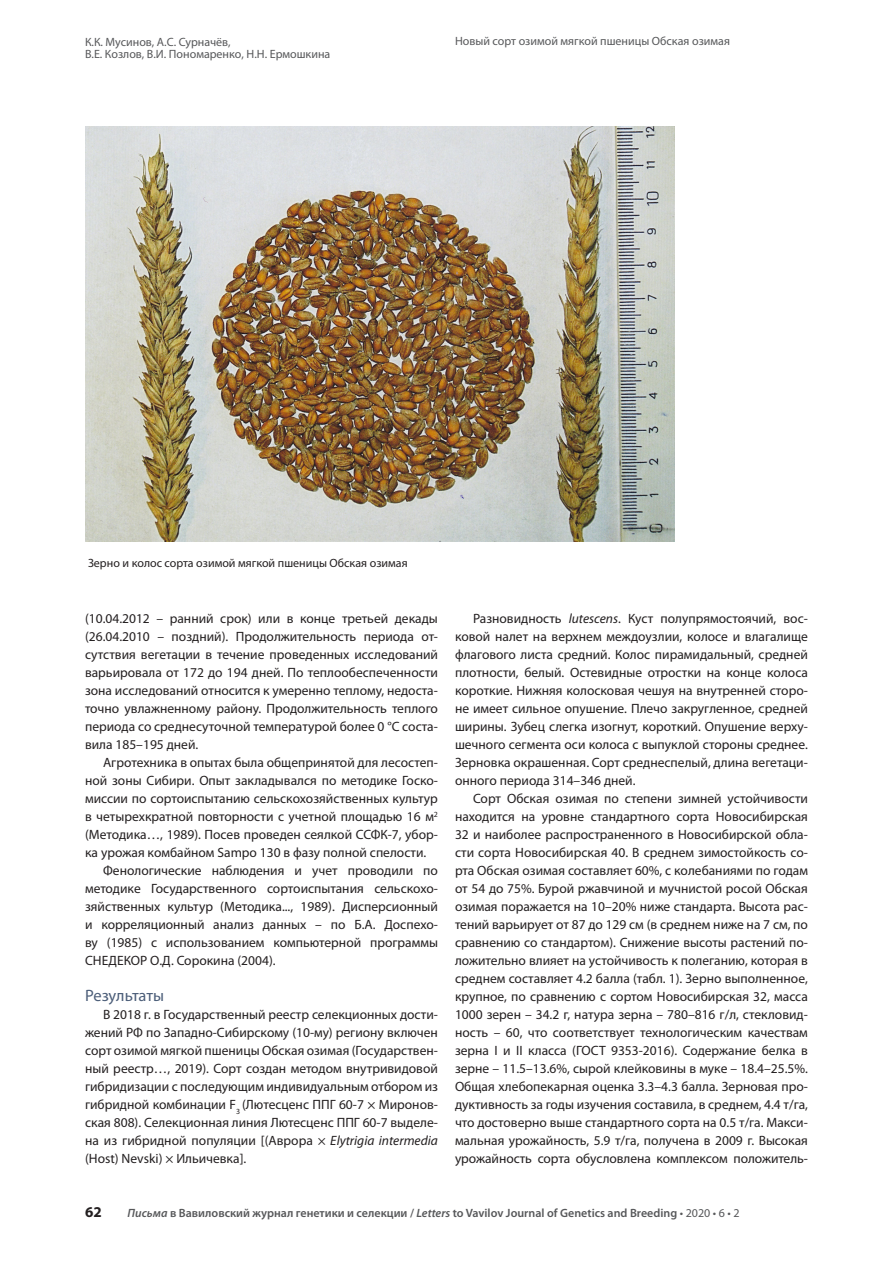
<style>
.page{position:relative;width:893px;height:1263px;background:#fff}
.page>*{position:absolute;margin:0;border:0;box-sizing:border-box;transform-origin:0 0}
._005_Pisma-VJ_Подзаг{font:16.5px "Myriad Pro";letter-spacing:-.005em;color:#4c5e79}
.t1{font:700 15px "Myriad Pro";color:#231f20}
._004_Pisma-VJ_Осново{font:13.5px/18px "Myriad Pro";color:#231f20;text-align:justify}
._009_Pisma-VJ__верхн{font:12px "Myriad Pro";color:#57585a}
.t2{font:600 12px "Myriad Pro";color:#57585a}
._007_Pisma-VJ_Подрис{font:12px "Myriad Pro";color:#231f20}
.s1{font-style:italic}
.s2{font-weight:400}
</style>
<div class="page">
<img style="left:85px;top:126px;width:589px;height:415px">
<p class="_009_Pisma-VJ__верхн" style="left:85px;top:34px;width:147px">К.К. Мусинов, А.С. Сурначёв,</p>
<p class="_009_Pisma-VJ__верхн" style="left:455px;top:34px;width:277px">Новый сорт озимой мягкой пшеницы Обская озимая</p>
<p class="_009_Pisma-VJ__верхн" style="left:85px;top:46px;width:247px">В.Е. Козлов, В.И. Пономаренко, Н.Н. Ермошкина</p>
<p class="_007_Pisma-VJ_Подрис" style="left:88px;top:556px;width:321px">Зерно и колос сорта озимой мягкой пшеницы Обская озимая</p>
<p class="_004_Pisma-VJ_Осново" style="left:85px;top:609px;width:354px">(10.04.2012 – ранний срок) или в конце третьей декады (26.04.2010 – поздний). Продолжительность периода от&shy;сутствия вегетации в течение проведенных исследований варьировала от 172 до 194 дней. По теплообеспеченности зона исследований относится к умеренно теплому, недоста&shy;точно увлажненному району. Продолжительность теплого периода со среднесуточной температурой более 0 °С соста&shy;вила 185–195 дней.</p>
<p class="_004_Pisma-VJ_Осново" style="left:85px;top:753px;width:354px;text-indent:18px">Агротехника в опытах была общепринятой для лесостеп&shy;ной зоны Сибири. Опыт закладывался по методике Госко&shy;миссии по сортоиспытанию сельскохозяйственных культур в четырехкратной повторности с учетной площадью 16 м<sup>2 </sup>(Методика…, 1989). Посев проведен сеялкой ССФК-7, убор&shy;ка урожая комбайном Sampo 130 в фазу полной спелости.</p>
<p class="_004_Pisma-VJ_Осново" style="left:85px;top:861px;width:354px;text-indent:18px">Фенологические наблюдения и учет проводили по методике Государственного сортоиспытания сельскохо&shy;зяйственных культур (Методика..., 1989). Дисперсионный и корреляционный анализ данных – по Б.А. Доспехо&shy;ву (1985) с использованием компьютерной программы СНЕДЕКОР О.Д. Сорокина (2004).</p>
<p class="_005_Pisma-VJ_Подзаг" style="left:85px;top:985px;width:81px">Результаты</p>
<p class="_004_Pisma-VJ_Осново" style="left:85px;top:1005px;width:354px;text-indent:18px">В 2018 г. в Государственный реестр селекционных дости&shy;жений РФ по Западно-Сибирскому (10-му) региону включен сорт озимой мягкой пшеницы Обская озимая (Государствен&shy;ный реестр…, 2019). Сорт создан методом внутривидовой гибридизации с последующим индивидуальным отбором из гибридной комбинации F<sub>3</sub> (Лютесценс ППГ 60-7 × Миронов&shy;ская 808). Селекционная линия Лютесценс ППГ 60-7 выделе&shy;на из гибридной популяции [(Аврора × <span class="s1">Elytrigia intermedia </span>(Host) Nevski) × Ильичевка].</p>
<p class="_004_Pisma-VJ_Осново" style="left:455px;top:609px;width:354px;text-indent:18px">Разновидность <span class="s1">lutescens</span>. Куст полупрямостоячий, вос&shy;ковой налет на верхнем междоузлии, колосе и влагалище флагового листа средний. Колос пирамидальный, средней плотности, белый. Остевидные отростки на конце колоса короткие. Нижняя колосковая чешуя на внутренней сторо&shy;не имеет сильное опушение. Плечо закругленное, средней ширины. Зубец слегка изогнут, короткий. Опушение верху&shy;шечного сегмента оси колоса с выпуклой стороны среднее.<br>Зерновка окрашенная. Сорт среднеспелый, длина вегетаци&shy;онного периода 314–346 дней.</p>
<p class="_004_Pisma-VJ_Осново" style="left:455px;top:789px;width:354px;text-indent:18px">Сорт Обская озимая по степени зимней устойчивости находится на уровне стандартного сорта Новосибирская 32 и наиболее распространенного в Новосибирской обла&shy;сти сорта Новосибирская 40. В среднем зимостойкость со&shy;рта Обская озимая составляет 60%, с колебаниями по годам от 54 до 75%. Бурой ржавчиной и мучнистой росой Обская озимая поражается на 10–20% ниже стандарта. Высота рас&shy;тений варьирует от 87 до 129 см (в среднем ниже на 7 см, по сравнению со стандартом). Снижение высоты растений по&shy;ложительно влияет на устойчивость к полеганию, которая в среднем составляет 4.2 балла (табл. 1). Зерно выполненное, крупное, по сравнению с сортом Новосибирская 32, масса 1000 зерен – 34.2 г, натура зерна – 780–816 г/л, стекловид&shy;ность – 60, что соответствует технологическим качествам зерна I и II класса (ГОСТ 9353-2016). Содержание белка в зерне – 11.5–13.6%, сырой клейковины в муке – 18.4–25.5%.<br>Общая хлебопекарная оценка 3.3–4.3 балла. Зерновая про&shy;дуктивность за годы изучения составила, в среднем, 4.4 т/га, что достоверно выше стандартного сорта на 0.5 т/га. Макси&shy;мальная урожайность, 5.9 т/га, получена в 2009 г. Высокая урожайность сорта обусловлена комплексом положитель-</p>
<p class="t1" style="left:85px;top:1202px;width:18px">62</p>
<p class="t2" style="left:128px;top:1205px;width:613px"><span class="s1">Письма</span> в Вавиловский журнал генетики и селекции / <span class="s1">Letters</span> to Vavilov Journal of Genetics and Breeding <span class="s2">• 2020 • 6 • 2</span></p>
</div>
